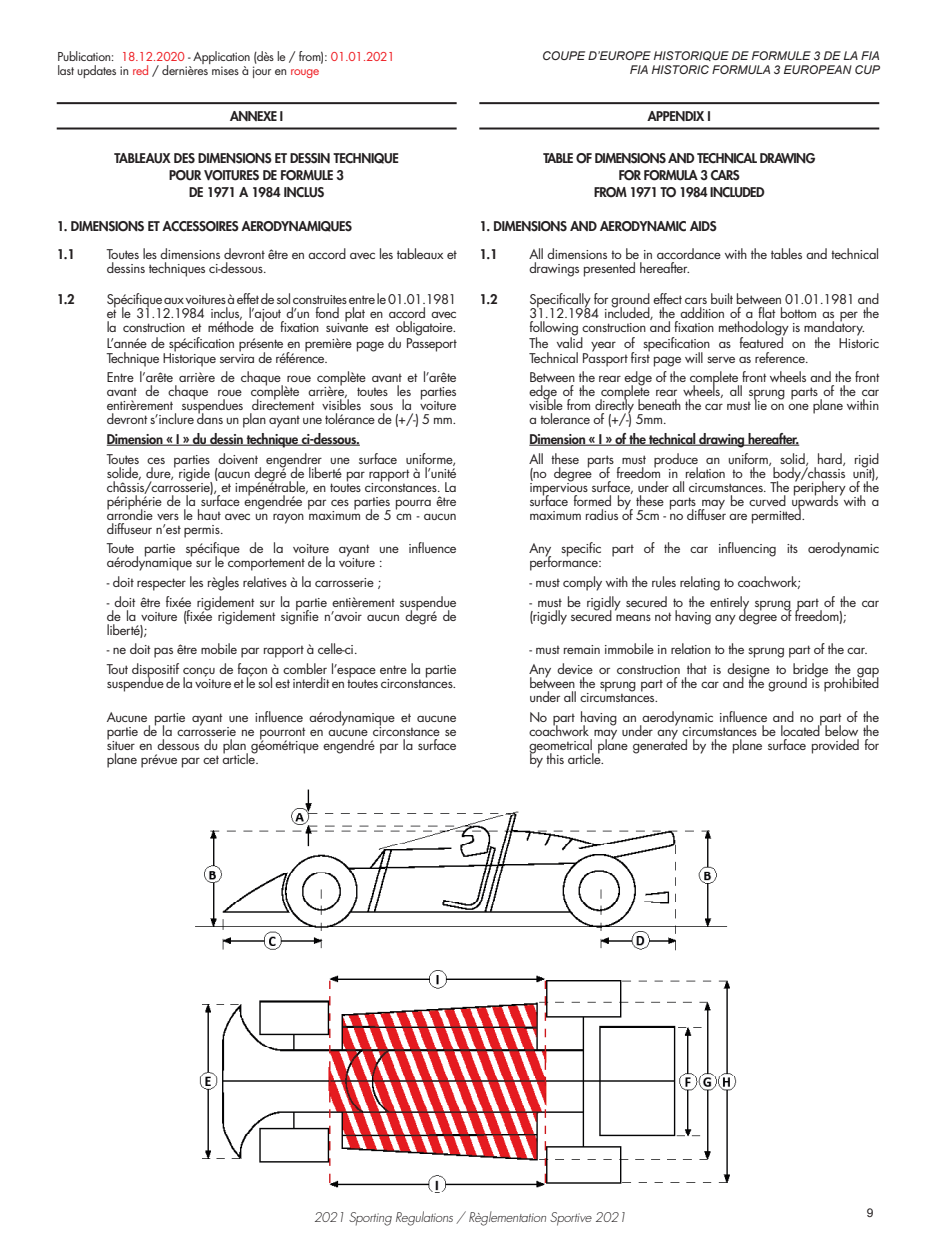
<style>
.page{position:relative;width:936px;height:1248px;background:#fff}
.page>*{position:absolute;margin:0;border:0;box-sizing:border-box;transform-origin:0 0}
._3_3_3_Texte_retrait{font:13px/14px "Futura Std";letter-spacing:-.02em;color:#231f20;text-align:justify}
._3_3_3_Texte_retrait-2{font:800 13px "Futura Std";letter-spacing:-.02em;color:#231f20}
._3_3_3_Texte_retrait-3{font:800 13px "Futura Std";letter-spacing:-.04em;color:#231f20}
.t1{font:italic 300 13px "Futura Std";letter-spacing:-.02em;color:#231f20}
._2_filets_dessus-des{font:800 13px "Futura Std";letter-spacing:-.02em;color:#231f20}
.t2{font:12px/14px "Futura Std";letter-spacing:-.025em;color:#231f20}
.t3{font:italic 12px/14.4px "Arial";color:#231f20;text-align:right}
.t4{font:12px "Arial";color:#231f20}
.s1{color:#ee1d23}
</style>
<div class="page">
<hr style="left:57px;top:102px;width:399px;height:2px;background:#231f20">
<hr style="left:57px;top:127px;width:399px;height:2px;background:#231f20">
<hr style="left:107px;top:445px;width:253px;height:1px;background:#231f20">
<hr style="left:479px;top:102px;width:400px;height:2px;background:#231f20">
<hr style="left:479px;top:127px;width:400px;height:2px;background:#231f20">
<hr style="left:529px;top:445px;width:270px;height:1px;background:#231f20">
<img style="left:195px;top:789px;width:542px;height:404px">
<p class="t2" style="left:57px;top:50px;width:339px">Publication: <span class="s1">18.12.2020</span> - Application (dès le / from): <span class="s1">01.01.2021 </span>last updates in <span class="s1">red</span> / dernières mises à jour en <span class="s1">rouge</span></p>
<p class="_2_filets_dessus-des" style="left:230px;top:108px;width:54px">ANNEXE I</p>
<p class="_3_3_3_Texte_retrait-2" style="left:115px;top:150px;width:285px">TABLEAUX DES DIMENSIONS ET DESSIN TECHNIQUE</p>
<p class="_3_3_3_Texte_retrait-2" style="left:169px;top:167px;width:176px">POUR VOITURES DE FORMULE 3</p>
<p class="_3_3_3_Texte_retrait-2" style="left:189px;top:184px;width:137px">DE 1971 A 1984 INCLUS</p>
<p class="_3_3_3_Texte_retrait-2" style="left:57px;top:218px;width:297px">1. DIMENSIONS ET ACCESSOIRES AERODYNAMIQUES</p>
<p class="_3_3_3_Texte_retrait-2" style="left:57px;top:246px;width:20px">1.1</p>
<p class="_3_3_3_Texte_retrait" style="left:107px;top:247px;width:351px">Toutes les dimensions devront être en accord avec les tableaux et dessins techniques ci-dessous.</p>
<p class="_3_3_3_Texte_retrait-2" style="left:57px;top:290px;width:20px">1.2</p>
<p class="_3_3_3_Texte_retrait" style="left:107px;top:292px;width:351px">Spécifique aux voitures à effet de sol construites entre le 01.01.1981 et le 31.12.1984 inclus, l’ajout d’un fond plat en accord avec la construction et méthode de fixation suivante est obligatoire.</p>
<p class="_3_3_3_Texte_retrait" style="left:107px;top:337px;width:351px">L’année de spécification présente en première page du Passeport<br>Technique Historique servira de référence.</p>
<p class="_3_3_3_Texte_retrait" style="left:107px;top:370px;width:351px">Entre l’arête arrière de chaque roue complète avant et l’arête avant de chaque roue complète arrière, toutes les parties entirèrement suspendues directement visibles sous la voiture devront s’inclure dans un plan ayant une tolérance de (+/-) 5 mm.</p>
<p class="_3_3_3_Texte_retrait-2" style="left:107px;top:431px;width:254px">Dimension « I » du dessin technique ci-dessous.</p>
<p class="_3_3_3_Texte_retrait" style="left:107px;top:452px;width:351px">Toutes ces parties doivent engendrer une surface uniforme, solide, dure, rigide (aucun degré de liberté par rapport à l’unité châssis/carrosserie), et impénétrable, en toutes circonstances. La périphérie de la surface engendrée par ces parties pourra être arrondie vers le haut avec un rayon maximum de 5 cm - aucun diffuseur n’est permis.</p>
<p class="_3_3_3_Texte_retrait" style="left:107px;top:541px;width:351px">Toute partie spécifique de la voiture ayant une influence aérodynamique sur le comportement de la voiture :</p>
<p class="_3_3_3_Texte_retrait" style="left:107px;top:575px;width:276px">- doit respecter les règles relatives à la carrosserie ;</p>
<p class="_3_3_3_Texte_retrait" style="left:107px;top:595px;width:351px">- doit être fixée rigidement sur la partie entièrement suspendue de la voiture (fixée rigidement signifie n’avoir aucun degré de liberté);</p>
<p class="_3_3_3_Texte_retrait" style="left:107px;top:642px;width:252px">- ne doit pas être mobile par rapport à celle-ci.</p>
<p class="_3_3_3_Texte_retrait" style="left:107px;top:662px;width:351px">Tout dispositif conçu de façon à combler l’espace entre la partie suspendue de la voiture et le sol est interdit en toutes circonstances.</p>
<p class="_3_3_3_Texte_retrait" style="left:107px;top:710px;width:351px">Aucune partie ayant une influence aérodynamique et aucune partie de la carrosserie ne pourront en aucune circonstance se situer en dessous du plan géométrique engendré par la surface plane prévue par cet article.</p>
<p class="t3" style="left:542px;top:49px;width:339px">COUPE D’EUROPE HISTORIQUE DE FORMULE 3 DE LA FIA<br>FIA HISTORIC FORMULA 3 EUROPEAN CUP</p>
<p class="_2_filets_dessus-des" style="left:647px;top:108px;width:65px">APPENDIX I</p>
<p class="_3_3_3_Texte_retrait-3" style="left:543px;top:150px;width:273px">TABLE OF DIMENSIONS AND TECHNICAL DRAWING</p>
<p class="_3_3_3_Texte_retrait-3" style="left:618px;top:167px;width:122px">FOR FORMULA 3 CARS</p>
<p class="_3_3_3_Texte_retrait-3" style="left:594px;top:184px;width:172px">FROM 1971 TO 1984 INCLUDED</p>
<p class="_3_3_3_Texte_retrait-2" style="left:479px;top:218px;width:239px">1. DIMENSIONS AND AERODYNAMIC AIDS</p>
<p class="_3_3_3_Texte_retrait-2" style="left:479px;top:246px;width:20px">1.1</p>
<p class="_3_3_3_Texte_retrait" style="left:529px;top:247px;width:351px">All dimensions to be in accordance with the tables and technical drawings presented hereafter.</p>
<p class="_3_3_3_Texte_retrait-2" style="left:479px;top:290px;width:20px">1.2</p>
<p class="_3_3_3_Texte_retrait" style="left:529px;top:292px;width:351px">Specifically for ground effect cars built between 01.01.1981 and 31.12.1984 included, the addition of a flat bottom as per the following construction and fixation methodology is mandatory.</p>
<p class="_3_3_3_Texte_retrait" style="left:529px;top:337px;width:351px">The valid year of specification as featured on the Historic<br>Technical Passport first page will serve as reference.</p>
<p class="_3_3_3_Texte_retrait" style="left:529px;top:370px;width:351px">Between the rear edge of the complete front wheels and the front edge of the complete rear wheels, all sprung parts of the car visible from directly beneath the car must lie on one plane within a tolerance of (+/-) 5mm.</p>
<p class="_3_3_3_Texte_retrait-2" style="left:529px;top:431px;width:271px">Dimension « I » of the technical drawing hereafter.</p>
<p class="_3_3_3_Texte_retrait" style="left:529px;top:452px;width:351px">All these parts must produce an uniform, solid, hard, rigid (no degree of freedom in relation to the body/chassis unit), impervious surface, under all circumstances. The periphery of the surface formed by these parts may be curved upwards with a maximum radius of 5cm - no diffuser are permitted.</p>
<p class="_3_3_3_Texte_retrait" style="left:529px;top:541px;width:351px">Any specific part of the car influencing its aerodynamic performance:</p>
<p class="_3_3_3_Texte_retrait" style="left:529px;top:575px;width:273px">- must comply with the rules relating to coachwork;</p>
<p class="_3_3_3_Texte_retrait" style="left:529px;top:595px;width:351px">- must be rigidly secured to the entirely sprung part of the car (rigidly secured means not having any degree of freedom);</p>
<p class="_3_3_3_Texte_retrait" style="left:529px;top:642px;width:340px">- must remain immobile in relation to the sprung part of the car.</p>
<p class="_3_3_3_Texte_retrait" style="left:529px;top:662px;width:351px">Any device or construction that is designe to bridge the gap between the sprung part of the car and the ground is prohibited under all circumstances.</p>
<p class="_3_3_3_Texte_retrait" style="left:529px;top:710px;width:351px">No part having an aerodynamic influence and no part of the coachwork may under any circumstances be located below the geometrical plane generated by the plane surface provided for by this article.</p>
<p class="t1" style="left:314px;top:1208px;width:314px">2021 Sporting Regulations / Règlementation Sportive 2021</p>
<p class="t4" style="left:866px;top:1204px;width:8px">9</p>
</div>
